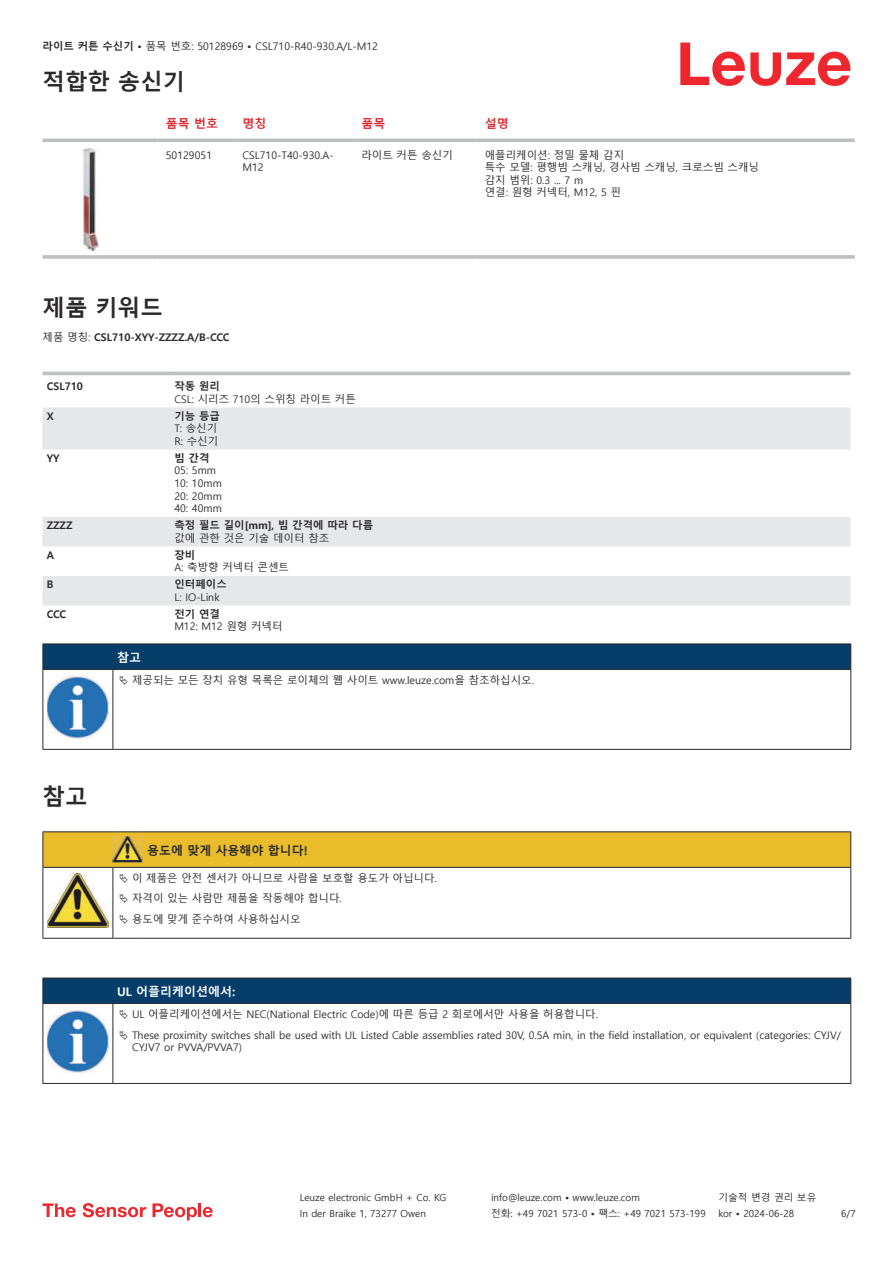
<style>
.page{position:relative;width:893px;height:1263px;background:#fff}
.page>*{position:absolute;margin:0;border:0;box-sizing:border-box;transform-origin:0 0}
.t1{font:700 22.5px "Malgun Gothic";color:#2b292a}
.t2{font:700 12px "Malgun Gothic";color:#fff}
.t3{font:700 12px "Malgun Gothic";color:#2b292a}
.t4{font:700 12px "Malgun Gothic";color:#db2a30}
.t5{font:10.5px/12.6px "Malgun Gothic";color:#2b292a}
.t6{font:700 10.5px "Malgun Gothic";color:#2b292a}
.t7{font:9.75px "Malgun Gothic";color:#2b292a}
.s1{font-weight:700}
.s2{font-weight:400}
</style>
<div class="page">
<svg style="left:680px;top:43px;width:170px;height:43px"></svg>
<svg style="left:43px;top:138px;width:812px;height:97px"></svg>
<hr style="left:43px;top:139px;width:114px;height:3px;background:#bdbfc1">
<hr style="left:157px;top:139px;width:77px;height:3px;background:#bdbfc1">
<hr style="left:234px;top:139px;width:119px;height:3px;background:#bdbfc1">
<hr style="left:353px;top:139px;width:123px;height:3px;background:#bdbfc1">
<hr style="left:476px;top:139px;width:379px;height:3px;background:#bdbfc1">
<svg style="left:43px;top:255px;width:114px;height:4px"></svg>
<hr style="left:157px;top:255px;width:77px;height:4px;background:#c7c8ca">
<hr style="left:234px;top:255px;width:119px;height:4px;background:#bdbfc1">
<svg style="left:353px;top:255px;width:123px;height:4px"></svg>
<hr style="left:476px;top:255px;width:379px;height:4px;background:#c7c8ca">
<img style="left:82px;top:146px;width:19px;height:106px">
<svg style="left:43px;top:371px;width:807px;height:235px"></svg>
<svg style="left:43px;top:407px;width:807px;height:198px;fill:#e6e7e9"></svg>
<hr style="left:43px;top:372px;width:127px;height:3px;background:#bdbfc1">
<hr style="left:170px;top:372px;width:680px;height:3px;background:#bdbfc1">
<svg style="left:43px;top:1203px;width:33px;height:14px"></svg>
<svg style="left:83px;top:1203px;width:63px;height:14px"></svg>
<svg style="left:153px;top:1203px;width:44px;height:17px"></svg>
<hr style="left:198px;top:1203px;width:3px;height:14px;background:#ed272d">
<svg style="left:203px;top:1207px;width:10px;height:10px"></svg>
<svg style="left:44px;top:670px;width:806px;height:79px"></svg>
<hr style="left:43px;top:643px;width:70px;height:1px;background:#2b292a">
<hr style="left:43px;top:669px;width:70px;height:1px;background:#2b292a">
<hr style="left:113px;top:643px;width:738px;height:1px;background:#2b292a">
<div style="left:43px;top:644px;width:808px;height:25px;background:#063d69"></div>
<hr style="left:113px;top:669px;width:738px;height:1px;background:#2b292a">
<hr style="left:43px;top:670px;width:1px;height:75px;background:#2b292a">
<hr style="left:113px;top:670px;width:1px;height:75px;background:#2b292a">
<hr style="left:850px;top:670px;width:1px;height:75px;background:#2b292a">
<hr style="left:43px;top:749px;width:70px;height:1px;background:#2b292a">
<hr style="left:113px;top:749px;width:738px;height:1px;background:#2b292a">
<img style="left:47px;top:676px;width:61px;height:63px">
<div style="left:115px;top:670px;width:734px;height:21px;background:#fff"></div>
<hr style="left:43px;top:831px;width:70px;height:1px;background:#2b292a">
<hr style="left:113px;top:831px;width:30px;height:1px;background:#2b292a">
<hr style="left:143px;top:831px;width:708px;height:1px;background:#2b292a">
<hr style="left:43px;top:938px;width:70px;height:1px;background:#2b292a">
<hr style="left:113px;top:938px;width:30px;height:1px;background:#2b292a">
<hr style="left:143px;top:938px;width:708px;height:1px;background:#2b292a">
<hr style="left:43px;top:1004px;width:1px;height:75px;background:#2b292a">
<hr style="left:113px;top:1004px;width:1px;height:75px;background:#2b292a">
<hr style="left:850px;top:1004px;width:1px;height:75px;background:#2b292a">
<hr style="left:43px;top:1083px;width:70px;height:1px;background:#2b292a">
<hr style="left:113px;top:1083px;width:738px;height:1px;background:#2b292a">
<img style="left:47px;top:1058px;width:58px;height:15px">
<svg style="left:43px;top:832px;width:808px;height:106px"></svg>
<svg style="left:43px;top:978px;width:808px;height:80px"></svg>
<p class="t5" style="left:43px;top:40px;width:337px"><span class="s1">라이트 커튼 수신기 •</span> 품목 번호: 50128969 <span class="s1">•</span> CSL710-R40-930.A/L-M12</p>
<h1 class="t1" style="left:43px;top:69px;width:144px">적합한 송신기</h1>
<p class="t4" style="left:166px;top:116px;width:54px">품목 번호</p>
<p class="t4" style="left:242px;top:116px;width:25px">명칭</p>
<p class="t4" style="left:361px;top:116px;width:25px">품목</p>
<p class="t4" style="left:485px;top:116px;width:25px">설명</p>
<p class="t5" style="left:166px;top:149px;width:48px">50129051</p>
<p class="t5" style="left:242px;top:149px;width:93px">CSL710-T40-930.A-<br>M12</p>
<p class="t5" style="left:361px;top:149px;width:93px">라이트 커튼 송신기</p>
<p class="t5" style="left:485px;top:149px;width:276px">애플리케이션: 정밀 물체 감지<br>특수 모델: 평행빔 스캐닝, 경사빔 스캐닝, 크로스빔 스캐닝 감지 범위: 0.3 ... 7 m<br>연결: 원형 커넥터, M12, 5 핀</p>
<h1 class="t1" style="left:43px;top:294px;width:122px">제품 키워드</h1>
<p class="t6" style="left:43px;top:331px;width:189px"><span class="s2">제품 명칭:</span> CSL710-XYY-ZZZZ.A/B-CCC</p>
<p class="t6" style="left:47px;top:380px;width:38px">CSL710</p>
<p class="t6" style="left:174px;top:380px;width:47px">작동 원리</p>
<p class="t5" style="left:174px;top:393px;width:183px">CSL: 시리즈 710의 스위칭 라이트 커튼</p>
<p class="t6" style="left:47px;top:410px;width:8px">X</p>
<p class="t6" style="left:174px;top:410px;width:47px">기능 등급</p>
<p class="t5" style="left:174px;top:422px;width:45px">T: 송신기<br>R: 수신기</p>
<p class="t6" style="left:47px;top:452px;width:14px">YY</p>
<p class="t6" style="left:174px;top:452px;width:37px">빔 간격</p>
<p class="t5" style="left:174px;top:464px;width:49px">05: 5mm<br>10: 10mm<br>20: 20mm<br>40: 40mm</p>
<p class="t6" style="left:47px;top:519px;width:27px">ZZZZ</p>
<p class="t6" style="left:174px;top:519px;width:200px">측정 필드 길이[mm], 빔 간격에 따라 다름</p>
<p class="t5" style="left:174px;top:532px;width:156px">값에 관한 것은 기술 데이터 참조</p>
<p class="t6" style="left:47px;top:549px;width:9px">A</p>
<p class="t6" style="left:174px;top:549px;width:22px">장비</p>
<p class="t5" style="left:174px;top:561px;width:116px">A: 축방향 커넥터 콘센트</p>
<p class="t6" style="left:47px;top:578px;width:8px">B</p>
<p class="t6" style="left:174px;top:578px;width:54px">인터페이스</p>
<p class="t5" style="left:174px;top:591px;width:47px">L: IO-Link</p>
<p class="t6" style="left:47px;top:608px;width:21px">CCC</p>
<p class="t6" style="left:174px;top:608px;width:47px">전기 연결</p>
<p class="t5" style="left:174px;top:620px;width:110px">M12: M12 원형 커넥터</p>
<p class="t2" style="left:117px;top:650px;width:25px">참고</p>
<p class="t5" style="left:132px;top:674px;width:403px">제공되는 모든 장치 유형 목록은 로이체의 웹 사이트 www.leuze.com을 참조하십시오.</p>
<h1 class="t1" style="left:43px;top:783px;width:46px">참고</h1>
<p class="t3" style="left:147px;top:843px;width:162px">용도에 맞게 사용해야 합니다!</p>
<p class="t5" style="left:132px;top:868px;width:306px;line-height:20.2px">이 제품은 안전 센서가 아니므로 사람을 보호할 용도가 아닙니다. 자격이 있는 사람만 제품을 작동해야 합니다.<br>용도에 맞게 준수하여 사용하십시오</p>
<p class="t2" style="left:117px;top:984px;width:120px">UL 어플리케이션에서:</p>
<p class="t5" style="left:132px;top:1004px;width:710px;line-height:20.2px">UL 어플리케이션에서는 NEC(National Electric Code)에 따른 등급 2 회로에서만 사용을 허용합니다.<br>These proximity switches shall be used with UL Listed Cable assemblies rated 30V, 0.5A min, in the field installation, or equivalent (categories: CYJV/</p>
<p class="t5" style="left:132px;top:1041px;width:112px">CYJV7 or PVVA/PVVA7)</p>
<p class="t7" style="left:300px;top:1192px;width:148px">Leuze electronic GmbH + Co. KG</p>
<p class="t7" style="left:491px;top:1192px;width:150px">info@leuze.com • www.leuze.com</p>
<p class="t7" style="left:718px;top:1192px;width:100px">기술적 변경 권리 보유</p>
<p class="t7" style="left:300px;top:1208px;width:128px">In der Braike 1, 73277 Owen</p>
<p class="t7" style="left:491px;top:1208px;width:216px">전화: +49 7021 573-0 • 팩스: +49 7021 573-199</p>
<p class="t7" style="left:718px;top:1208px;width:77px">kor • 2024-06-28</p>
<p class="t7" style="left:841px;top:1208px;width:16px">6/7</p>
</div>
